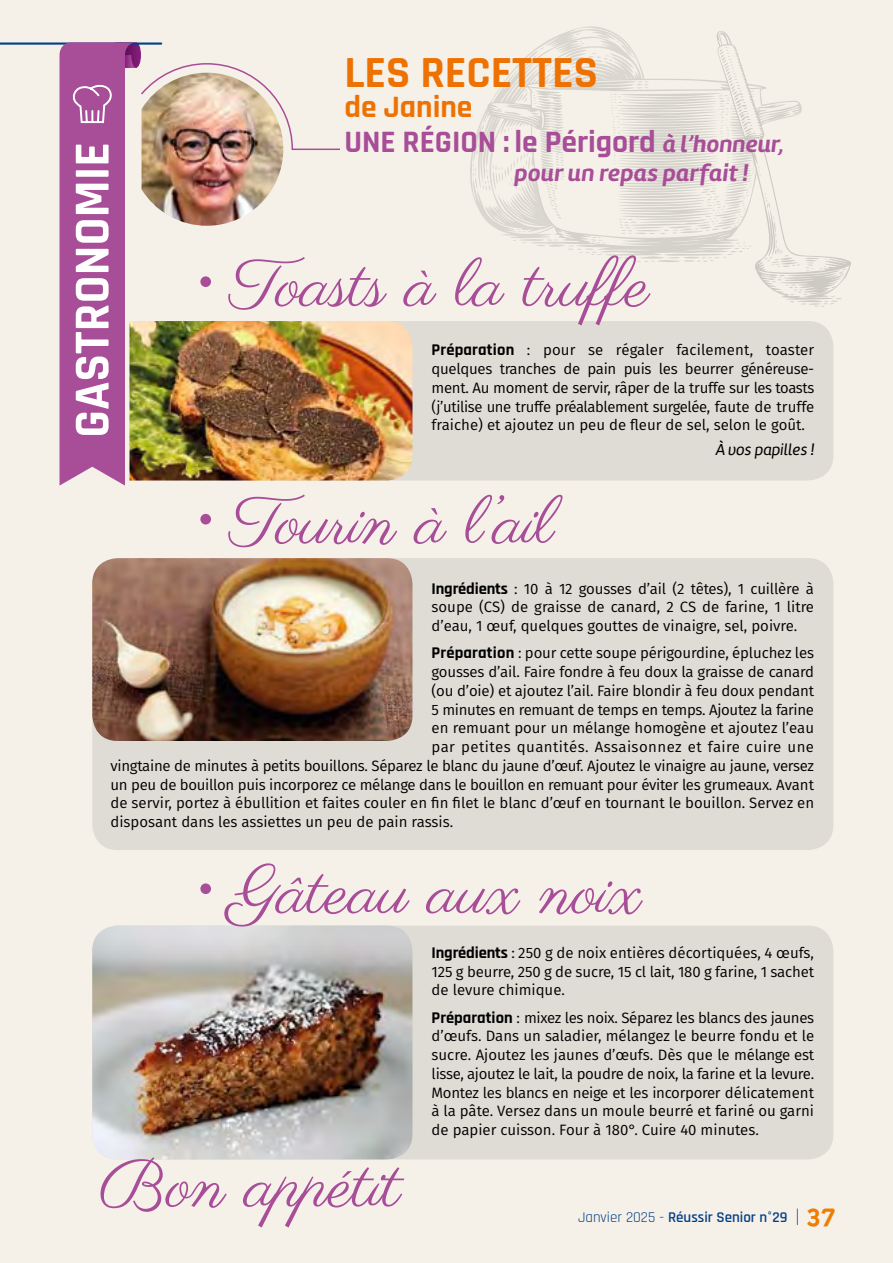
<style>
.page{position:relative;width:893px;height:1263px;background:#f5f1e9}
.page>*{position:absolute;margin:0;border:0;box-sizing:border-box;transform-origin:0 0}
.t1{font:67.5px "Parisienne";color:#a84d97}
.t2{font:700 51px "Rajdhani";color:#fff}
.t3{font:700 45px "Rajdhani";color:#ee7203}
.t4{font:700 31.5px/35.7px "Rajdhani";color:#a84d97}
.t5{font:italic 700 24px "Amelia";letter-spacing:.01em;color:#a84d97}
.t6{font:italic 16.5px "Amelia";color:#000}
.t7{font:15px/18.8px "Fira Sans";letter-spacing:-.01em;color:#000;text-align:justify}
.t8{font:15px "Fira Sans";letter-spacing:.03em;color:#000}
.t9{font:600 15px "Rajdhani";color:#033f86}
.s1{color:#ee7203}
.s2{font-family:"Amelia";font-style:italic;font-size:24px}
.s3{font-family:"Rajdhani";font-weight:700;font-size:16.5px}
.s4{font-weight:400}
.s5{font-weight:300;font-size:25.5px}
.s6{font-family:"Oceania";font-weight:700;font-size:24px;color:#ef7d00}
</style>
<div class="page">
<svg style="left:470px;top:26px;width:381px;height:281px"></svg>
<div style="left:92px;top:321px;width:741px;height:159px;background:#dfdcd5;border-radius:26px"></div>
<div style="left:92px;top:558px;width:741px;height:292px;background:#dfdcd5;border-radius:26px"></div>
<div style="left:92px;top:925px;width:741px;height:234px;background:#dfdcd5;border-radius:26px"></div>
<img style="left:341px;top:321px;width:71px;height:159px">
<img style="left:92px;top:558px;width:320px;height:183px">
<img style="left:92px;top:925px;width:320px;height:234px">
<img style="left:0;top:42px;width:341px;height:444px">
<div style="left:200px;top:276px;width:11px;height:11px;background:#a84d97;border-radius:50%"></div>
<div style="left:200px;top:514px;width:11px;height:10px;background:#a84d97;border-radius:50%"></div>
<div style="left:200px;top:883px;width:11px;height:11px;background:#a84d97;border-radius:50%"></div>
<h2 class="t2" style="left:61px;top:438px;width:297px;rotate:-90deg">GASTRONOMIE</h2>
<h3 class="t3" style="left:344px;top:45px;width:255px">LES RECETTES</h3>
<h3 class="t4" style="left:344px;top:89px;width:441px"><span class="s1">de Janine<br></span>UNE RÉGION : le Périgord <span class="s2">à l’honneur,</span></h3>
<h3 class="t5" style="left:515px;top:159px;width:235px">pour un repas parfait !</h3>
<h1 class="t1" style="left:230px;top:243px;width:421px">Toasts à la truffe</h1>
<p class="t7" style="left:432px;top:340px;width:384px"><span class="s3">Préparation</span> : pour se régaler facilement, toaster quelques tranches de pain puis les beurrer généreuse&shy;ment. Au moment de servir, râper de la truffe sur les toasts (j’utilise une truffe préalablement surgelée, faute de truffe fraiche) et ajoutez un peu de fleur de sel, selon le goût.</p>
<p class="t6" style="left:716px;top:440px;width:100px">À vos papilles !</p>
<h1 class="t1" style="left:230px;top:481px;width:326px">Tourin à l’ail</h1>
<p class="t7" style="left:432px;top:579px;width:384px"><span class="s3">Ingrédients</span> : 10 à 12 gousses d’ail (2 têtes), 1 cuillère à soupe (CS) de graisse de canard, 2 CS de farine, 1 litre d’eau, 1 œuf, quelques gouttes de vinaigre, sel, poivre.</p>
<p class="t7" style="left:432px;top:643px;width:384px"><span class="s3">Préparation</span> : pour cette soupe périgourdine, épluchez les</p>
<p class="t7" style="left:432px;top:662px;width:384px">gousses d’ail. Faire fondre à feu doux la graisse de canard</p>
<p class="t7" style="left:432px;top:681px;width:384px">(ou d’oie) et ajoutez l’ail. Faire blondir à feu doux pendant</p>
<p class="t7" style="left:432px;top:700px;width:384px">5 minutes en remuant de temps en temps. Ajoutez la farine</p>
<p class="t7" style="left:432px;top:718px;width:384px">en remuant pour un mélange homogène et ajoutez l’eau</p>
<p class="t8" style="left:432px;top:736px;width:384px">par petites quantités. Assaisonnez et faire cuire une</p>
<p class="t7" style="left:111px;top:756px;width:705px">vingtaine de minutes à petits bouillons. Séparez le blanc du jaune d’œuf. Ajoutez le vinaigre au jaune, versez</p>
<p class="t7" style="left:111px;top:775px;width:705px">un peu de bouillon puis incorporez ce mélange dans le bouillon en remuant pour éviter les grumeaux. Avant</p>
<p class="t7" style="left:111px;top:793px;width:705px">de servir, portez à ébullition et faites couler en fin filet le blanc d’œuf en tournant le bouillon. Servez en</p>
<p class="t7" style="left:111px;top:812px;width:344px">disposant dans les assiettes un peu de pain rassis.</p>
<h1 class="t1" style="left:230px;top:850px;width:414px">Gâteau aux noix</h1>
<h1 class="t1" style="left:99px;top:1144px;width:304px">Bon appétit</h1>
<p class="t7" style="left:432px;top:943px;width:384px"><span class="s3">Ingrédients</span> : 250 g de noix entières décortiquées, 4 œufs, 125 g beurre, 250 g de sucre, 15 cl lait, 180 g farine, 1 sachet de levure chimique.</p>
<p class="t7" style="left:432px;top:1007px;width:384px"><span class="s3">Préparation</span> : mixez les noix. Séparez les blancs des jaunes d’œufs. Dans un saladier, mélangez le beurre fondu et le sucre. Ajoutez les jaunes d’œufs. Dès que le mélange est lisse, ajoutez le lait, la poudre de noix, la farine et la levure.<br>Montez les blancs en neige et les incorporer délicatement à la pâte. Versez dans un moule beurré et fariné ou garni de papier cuisson. Four à 180°. Cuire 40 minutes.</p>
<p class="t9" style="left:578px;top:1208px;width:259px"><span class="s4">Janvier 2025 -</span> Réussir Senior n°29 <span class="s5">I</span> <span class="s6">37</span></p>
</div>
